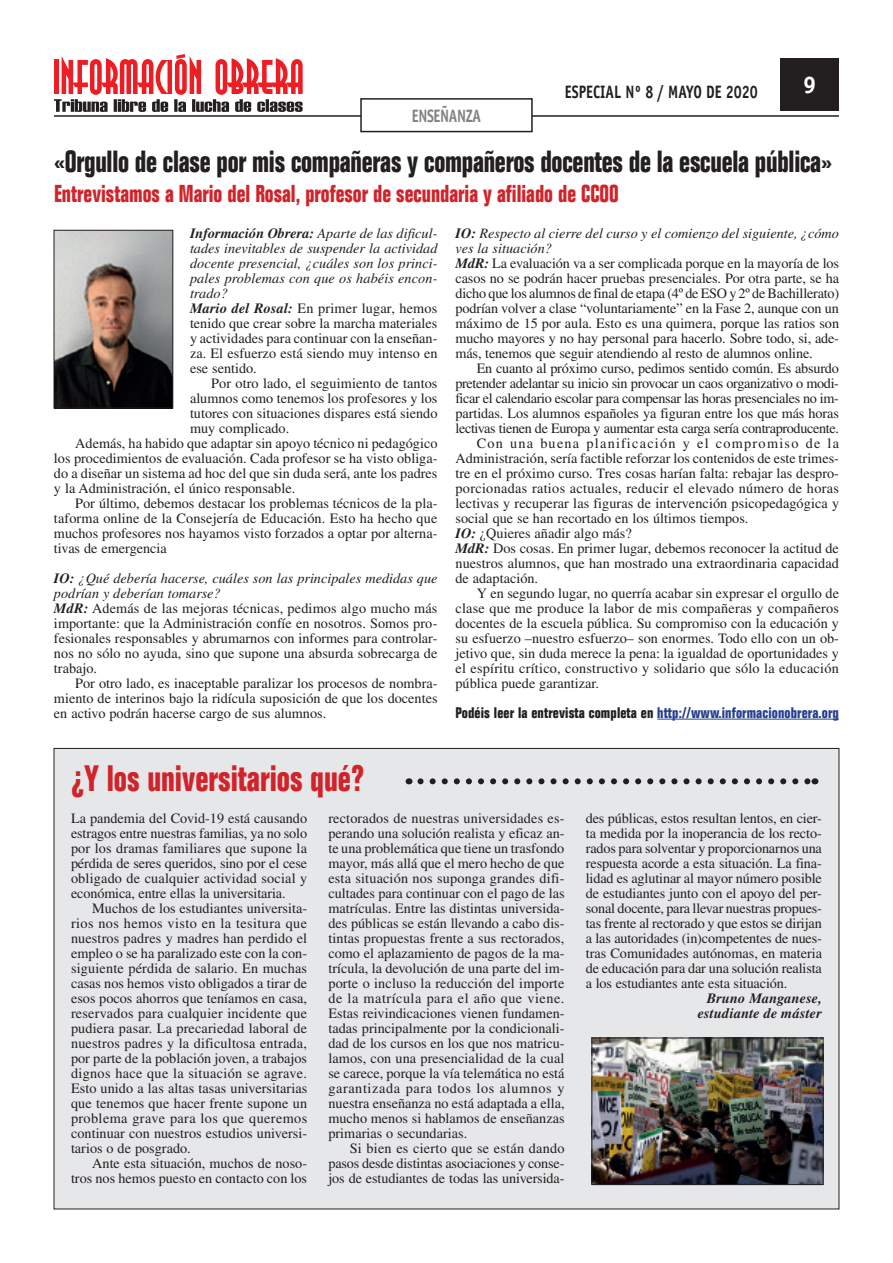
<style>
.page{position:relative;width:893px;height:1263px;background:#fff}
.page>*{position:absolute;margin:0;border:0;box-sizing:border-box;transform-origin:0 0}
._00_Titular_2_Column{font:700 condensed 36px "Folio Std";color:#d1232a;scale:.9 1}
._00_Titular_2_Column-2{font:700 condensed 30px "Folio Std";letter-spacing:-.01em;color:#231f20;scale:.9 1}
._00_Titular_2_Column-3{font:700 condensed 24px "Folio Std";color:#d1232a;scale:.9 1}
.t1{font:700 24px "Officina Sans Std";color:#fff}
.t2{font:700 18px "Officina Sans Std";color:#231f20;scale:.8 1}
.t3{font:700 18px "Officina Sans Std";letter-spacing:-.025em;color:#808285;scale:.8 1}
._00_Cuerpo_de_Texto{font:700 condensed 15px "Folio Std";letter-spacing:.005em;color:#231f20}
._00_Cuerpo_de_Texto-2{font:14.25px/15px "Times LT Std";color:#231f20;text-align:justify}
._00_Cuerpo_de_Texto-3{font:italic 14.25px/15px "Times LT Std";color:#231f20}
._00__Firma{font:italic 700 14.25px "Times LT Std";letter-spacing:.015em;color:#231f20}
.s1{font-weight:700}
.s2{font-weight:700;font-style:italic}
.s3{color:#253f8e}
</style>
<div class="page">
<div style="left:54px;top:748px;width:785px;height:461px;background:#e6e7e9"></div>
<hr style="left:657px;top:719px;width:182px;height:1px;background:#253f8e">
<img style="left:56px;top:232px;width:115px;height:174px">
<div style="left:54px;top:230px;width:119px;height:178px;border:1px solid #231f20"></div>
<svg style="left:420px;top:778px;width:388px;height:6px"></svg>
<img style="left:593px;top:1039px;width:228px;height:144px">
<div style="left:591px;top:1037px;width:232px;height:148px;border:1px solid #231f20"></div>
<svg style="left:54px;top:54px;width:249px;height:58px"></svg>
<div style="left:780px;top:58px;width:59px;height:53px;background:#231f20"></div>
<hr style="left:54px;top:115px;width:785px;height:2px;background:#231f20">
<div style="left:361px;top:99px;width:171px;height:33px;background:#fff"></div>
<div style="left:360px;top:98px;width:173px;height:34px;border:2px solid #231f20"></div>
<p class="t3" style="left:412px;top:104px;width:88px">ENSEÑANZA</p>
<p class="t2" style="left:565px;top:80px;width:243px">ESPECIAL Nº 8 / MAYO DE 2020</p>
<h3 class="t1" style="left:803px;top:70px;width:15px">9</h3>
<p class="_00_Titular_2_Column-2" style="left:54px;top:145px;width:866px">«Orgullo de clase por mis compañeras y compañeros docentes de la escuela pública»</p>
<p class="_00_Titular_2_Column-3" style="left:54px;top:180px;width:629px">Entrevistamos a Mario del Rosal, profesor de secundaria y afiliado de CCOO</p>
<p class="_00_Cuerpo_de_Texto-3" style="left:190px;top:225px;width:249px;text-align:justify"><span class="s1">Información Obrera:</span> Aparte de las dificul&shy;tades inevitables de suspender la actividad docente presencial, ¿cuáles son los princi&shy;pales problemas con que os habéis encon&shy;trado?</p>
<p class="_00_Cuerpo_de_Texto-2" style="left:190px;top:300px;width:249px"><span class="s2">Mario del Rosal:</span> En primer lugar, hemos tenido que crear sobre la marcha materiales y actividades para continuar con la enseñan&shy;za. El esfuerzo está siendo muy intenso en ese sentido.</p>
<p class="_00_Cuerpo_de_Texto-2" style="left:190px;top:375px;width:249px;text-indent:21px">Por otro lado, el seguimiento de tantos alumnos como tenemos los profesores y los tutores con situaciones dispares está siendo muy complicado.</p>
<p class="_00_Cuerpo_de_Texto-2" style="left:54px;top:435px;width:385px;text-indent:21px">Además, ha habido que adaptar sin apoyo técnico ni pedagógico los procedimientos de evaluación. Cada profesor se ha visto obliga&shy;do a diseñar un sistema ad hoc del que sin duda será, ante los padres y la Administración, el único responsable.</p>
<p class="_00_Cuerpo_de_Texto-2" style="left:54px;top:495px;width:385px;text-indent:21px">Por último, debemos destacar los problemas técnicos de la pla&shy;taforma online de la Consejería de Educación. Esto ha hecho que muchos profesores nos hayamos visto forzados a optar por alterna&shy;tivas de emergencia</p>
<p class="_00_Cuerpo_de_Texto-3" style="left:54px;top:570px;width:385px"><span class="s1">IO:</span> ¿Qué debería hacerse, cuáles son las principales medidas que podrían y deberían tomarse?</p>
<p class="_00_Cuerpo_de_Texto-2" style="left:54px;top:600px;width:385px"><span class="s2">MdR:</span> Además de las mejoras técnicas, pedimos algo mucho más importante: que la Administración confíe en nosotros. Somos pro&shy;fesionales responsables y abrumarnos con informes para controlar&shy;nos no sólo no ayuda, sino que supone una absurda sobrecarga de trabajo.</p>
<p class="_00_Cuerpo_de_Texto-2" style="left:54px;top:675px;width:385px;text-indent:21px">Por otro lado, es inaceptable paralizar los procesos de nombra&shy;miento de interinos bajo la ridícula suposición de que los docentes en activo podrán hacerse cargo de sus alumnos.</p>
<p class="_00_Cuerpo_de_Texto-3" style="left:455px;top:225px;width:385px"><span class="s1">IO:</span> Respecto al cierre del curso y el comienzo del siguiente, ¿cómo ves la situación?</p>
<p class="_00_Cuerpo_de_Texto-2" style="left:455px;top:255px;width:385px"><span class="s2">MdR:</span> La evaluación va a ser complicada porque en la mayoría de los casos no se podrán hacer pruebas presenciales. Por otra parte, se ha dicho que los alumnos de final de etapa (4º de ESO y 2º de Bachillerato) podrían volver a clase “voluntariamente” en la Fase 2, aunque con un máximo de 15 por aula. Esto es una quimera, porque las ratios son mucho mayores y no hay personal para hacerlo. Sobre todo, si, ade&shy;más, tenemos que seguir atendiendo al resto de alumnos online.</p>
<p class="_00_Cuerpo_de_Texto-2" style="left:455px;top:360px;width:385px;text-indent:21px">En cuanto al próximo curso, pedimos sentido común. Es absurdo pretender adelantar su inicio sin provocar un caos organizativo o modi&shy;ficar el calendario escolar para compensar las horas presenciales no im&shy;partidas. Los alumnos españoles ya figuran entre los que más horas lectivas tienen de Europa y aumentar esta carga sería contraproducente.</p>
<p class="_00_Cuerpo_de_Texto-2" style="left:455px;top:435px;width:385px;text-indent:21px">Con una buena planificación y el compromiso de la Administración, sería factible reforzar los contenidos de este trimes&shy;tre en el próximo curso. Tres cosas harían falta: rebajar las despro&shy;porcionadas ratios actuales, reducir el elevado número de horas lectivas y recuperar las figuras de intervención psicopedagógica y social que se han recortado en los últimos tiempos.</p>
<p class="_00_Cuerpo_de_Texto-2" style="left:455px;top:525px;width:178px"><span class="s2">IO:</span> ¿Quieres añadir algo más?</p>
<p class="_00_Cuerpo_de_Texto-2" style="left:455px;top:540px;width:385px"><span class="s2">MdR:</span> Dos cosas. En primer lugar, debemos reconocer la actitud de nuestros alumnos, que han mostrado una extraordinaria capacidad de adaptación.</p>
<p class="_00_Cuerpo_de_Texto-2" style="left:455px;top:585px;width:385px;text-indent:21px">Y en segundo lugar, no querría acabar sin expresar el orgullo de clase que me produce la labor de mis compañeras y compañeros docentes de la escuela pública. Su compromiso con la educación y su esfuerzo –nuestro esfuerzo– son enormes. Todo ello con un ob&shy;jetivo que, sin duda merece la pena: la igualdad de oportunidades y el espíritu crítico, constructivo y solidario que sólo la educación pública puede garantizar.</p>
<p class="_00_Cuerpo_de_Texto" style="left:455px;top:704px;width:385px">Podéis leer la entrevista completa en <span class="s3">http://www.informacionobrera.org</span></p>
<p class="_00_Titular_2_Column" style="left:71px;top:758px;width:327px">¿Y los universitarios qué?</p>
<p class="_00_Cuerpo_de_Texto-2" style="left:71px;top:810px;width:238px">La pandemia del Covid-19 está causando estragos entre nuestras familias, ya no solo por los dramas familiares que supone la pérdida de seres queridos, sino por el cese obligado de cualquier actividad social y económica, entre ellas la universitaria.</p>
<p class="_00_Cuerpo_de_Texto-2" style="left:71px;top:900px;width:238px;text-indent:21px">Muchos de los estudiantes universita&shy;rios nos hemos visto en la tesitura que nuestros padres y madres han perdido el empleo o se ha paralizado este con la con&shy;siguiente pérdida de salario. En muchas casas nos hemos visto obligados a tirar de esos pocos ahorros que teníamos en casa, reservados para cualquier incidente que pudiera pasar. La precariedad laboral de nuestros padres y la dificultosa entrada, por parte de la población joven, a trabajos dignos hace que la situación se agrave.<br>Esto unido a las altas tasas universitarias que tenemos que hacer frente supone un problema grave para los que queremos continuar con nuestros estudios universi&shy;tarios o de posgrado.</p>
<p class="_00_Cuerpo_de_Texto-2" style="left:71px;top:1155px;width:238px;text-align:right">Ante esta situación, muchos de noso&shy;tros nos hemos puesto en contacto con los</p>
<p class="_00_Cuerpo_de_Texto-2" style="left:328px;top:810px;width:238px">rectorados de nuestras universidades es&shy;perando una solución realista y eficaz an&shy;te una problemática que tiene un trasfondo mayor, más allá que el mero hecho de que esta situación nos suponga grandes difi&shy;cultades para continuar con el pago de las matrículas. Entre las distintas universida&shy;des públicas se están llevando a cabo dis&shy;tintas propuestas frente a sus rectorados, como el aplazamiento de pagos de la ma&shy;trícula, la devolución de una parte del im&shy;porte o incluso la reducción del importe de la matrícula para el año que viene.<br>Estas reivindicaciones vienen fundamen&shy;tadas principalmente por la condicionali&shy;dad de los cursos en los que nos matricu&shy;lamos, con una presencialidad de la cual se carece, porque la vía telemática no está garantizada para todos los alumnos y nuestra enseñanza no está adaptada a ella, mucho menos si hablamos de enseñanzas primarias o secundarias.</p>
<p class="_00_Cuerpo_de_Texto-2" style="left:328px;top:1140px;width:238px;text-indent:21px">Si bien es cierto que se están dando pasos desde distintas asociaciones y conse&shy;jos de estudiantes de todas las universida-</p>
<p class="_00_Cuerpo_de_Texto-2" style="left:586px;top:810px;width:238px">des públicas, estos resultan lentos, en cier&shy;ta medida por la inoperancia de los recto&shy;rados para solventar y proporcionarnos una respuesta acorde a esta situación. La fina&shy;lidad es aglutinar al mayor número posible de estudiantes junto con el apoyo del per&shy;sonal docente, para llevar nuestras propues&shy;tas frente al rectorado y que estos se dirijan a las autoridades (in)competentes de nues&shy;tras Comunidades autónomas, en materia de educación para dar una solución realista a los estudiantes ante esta situación.</p>
<p class="_00__Firma" style="left:707px;top:990px;width:117px">Bruno Manganese,</p>
<p class="_00__Firma" style="left:698px;top:1005px;width:126px">estudiante de máster</p>
</div>
